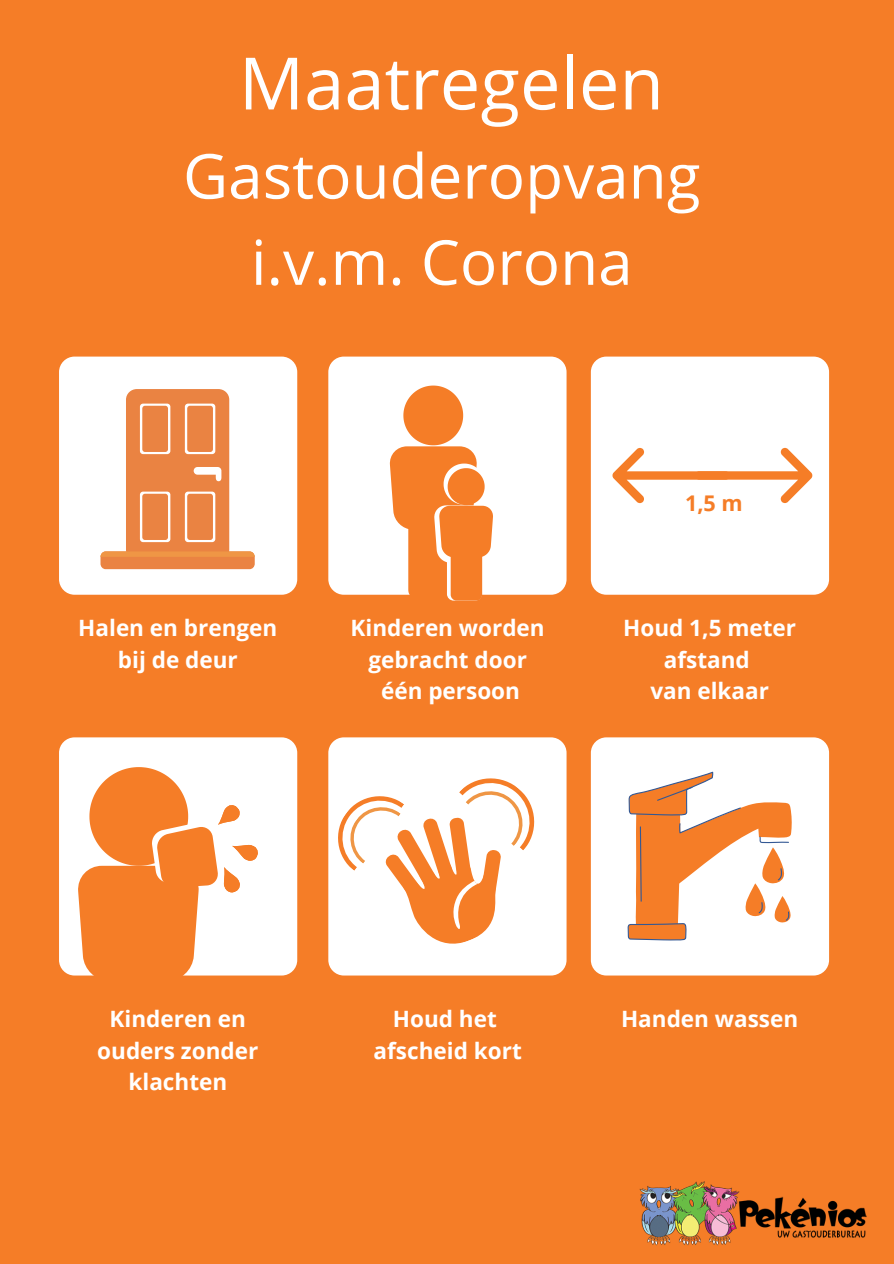
<style>
.page{position:relative;width:894px;height:1264px;background:#fff}
.page>*{position:absolute;margin:0;border:0;box-sizing:border-box;transform-origin:0 0}
.t1{font:72.3px "Open Sans";color:#fff}
.t2{font:61.95px/86.2px "Open Sans";color:#fff;text-align:center}
.t3{font:700 22.5px/31.5px "Open Sans";color:#fff;text-align:center}
.t4{font:700 21.6px "Open Sans";color:#f57d27}
</style>
<div class="page">
<div style="left:0;top:0;width:893px;height:1263px;background:#f57d27"></div>
<div style="left:59px;top:356px;width:238px;height:238px;background:#fff;border-radius:15px"></div>
<div style="left:328px;top:356px;width:238px;height:238px;background:#fff;border-radius:15px"></div>
<div style="left:590px;top:356px;width:238px;height:238px;background:#fff;border-radius:15px"></div>
<div style="left:59px;top:737px;width:238px;height:238px;background:#fff;border-radius:15px"></div>
<div style="left:328px;top:737px;width:238px;height:238px;background:#fff;border-radius:15px"></div>
<div style="left:590px;top:737px;width:238px;height:238px;background:#fff;border-radius:15px"></div>
<div style="left:408px;top:452px;width:51px;height:147px;background:#f57d27;border-radius:10px"></div>
<div style="left:447px;top:509px;width:35px;height:91px;background:#fff;border-radius:7px"></div>
<svg style="left:389px;top:385px;width:104px;height:177px"></svg>
<div style="left:450px;top:509px;width:32px;height:91px;background:#f57d27;border-radius:6px"></div>
<svg style="left:612px;top:448px;width:200px;height:55px"></svg>
<svg style="left:77px;top:767px;width:183px;height:209px"></svg>
<svg style="left:328px;top:760px;width:207px;height:196px"></svg>
<svg style="left:627px;top:771px;width:164px;height:169px"></svg>
<div style="left:126px;top:389px;width:103px;height:171px;background:#ea8342;border-radius:11px"></div>
<div style="left:140px;top:403px;width:30px;height:51px;background:#fff;border-radius:3px"></div>
<div style="left:142px;top:406px;width:26px;height:46px;background:#ea8342;border-radius:3px"></div>
<div style="left:185px;top:403px;width:30px;height:51px;background:#fff;border-radius:3px"></div>
<div style="left:187px;top:406px;width:26px;height:46px;background:#ea8342;border-radius:3px"></div>
<div style="left:140px;top:491px;width:30px;height:51px;background:#fff;border-radius:3px"></div>
<div style="left:142px;top:494px;width:26px;height:46px;background:#ea8342;border-radius:3px"></div>
<div style="left:185px;top:491px;width:30px;height:51px;background:#fff;border-radius:3px"></div>
<div style="left:187px;top:494px;width:26px;height:46px;background:#ea8342;border-radius:3px"></div>
<svg style="left:194px;top:467px;width:27px;height:14px"></svg>
<div style="left:100px;top:551px;width:155px;height:18px;background:#ea8342;border-radius:5px"></div>
<svg style="left:100px;top:551px;width:155px;height:6px"></svg>
<img style="left:639px;top:1181px;width:228px;height:65px">
<h1 class="t1" style="left:239px;top:32px;width:426px">Maatregelen</h1>
<h2 class="t2" style="left:183px;top:131px;width:519px">Gastouderopvang i.v.m. Corona</h2>
<p class="t4" style="left:684px;top:488px;width:59px">1,5 m</p>
<p class="t3" style="left:78px;top:611px;width:200px">Halen en brengen bij de deur</p>
<p class="t3" style="left:350px;top:611px;width:196px">Kinderen worden gebracht door één persoon</p>
<p class="t3" style="left:623px;top:611px;width:174px">Houd 1,5 meter afstand<br>van elkaar</p>
<p class="t3" style="left:97px;top:1002px;width:162px">Kinderen en ouders zonder klachten</p>
<p class="t3" style="left:373px;top:1002px;width:149px">Houd het afscheid kort</p>
<p class="t3" style="left:621px;top:1002px;width:179px">Handen wassen</p>
</div>
